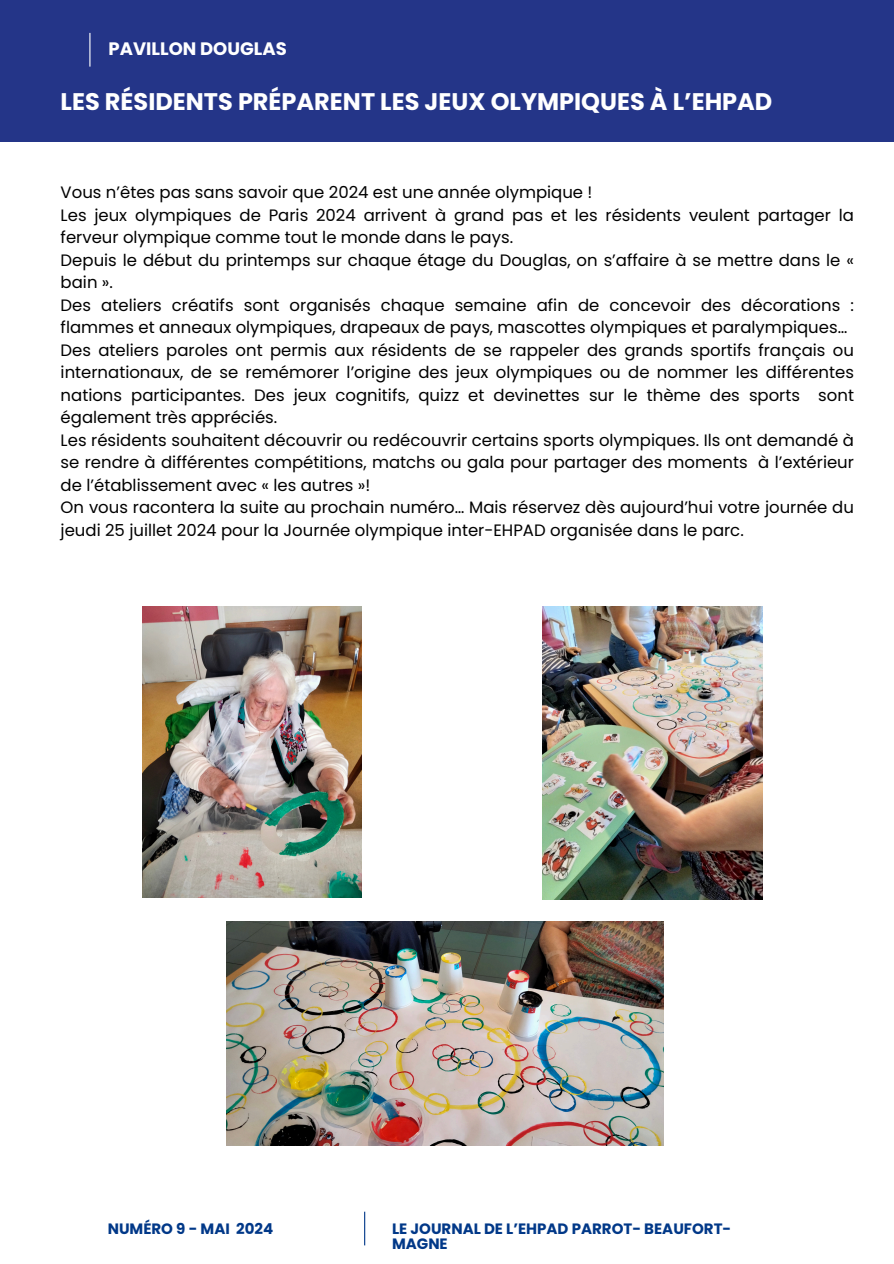
<style>
.page{position:relative;width:894px;height:1264px;background:#fff}
.page>*{position:absolute;margin:0;border:0;box-sizing:border-box;transform-origin:0 0}
.t1{font:700 24px "Poppins";color:#fff}
.t2{font:700 18px "Poppins";color:#fff}
.t3{font:16.5px/22.5px "Poppins";color:#000}
.t4{font:700 15px/14.7px "Poppins";color:#013888}
</style>
<div class="page">
<div style="left:0;top:0;width:893px;height:141px;background:#243588"></div>
<hr style="left:89px;top:33px;width:1px;height:34px;background:#fff">
<img style="left:142px;top:606px;width:219px;height:291px">
<img style="left:542px;top:606px;width:220px;height:293px">
<img style="left:226px;top:921px;width:436px;height:224px">
<hr style="left:364px;top:1211px;width:1px;height:34px;background:#013888">
<h2 class="t2" style="left:108px;top:36px;width:180px">PAVILLON DOUGLAS</h2>
<p class="t1" style="left:61px;top:85px;width:713px">LES RÉSIDENTS PRÉPARENT LES JEUX OLYMPIQUES À L’EHPAD</p>
<p class="t3" style="left:61px;top:181px;width:794px">Vous n’êtes pas sans savoir que 2024 est une année olympique !<br>Les jeux olympiques de Paris 2024 arrivent à grand pas et les résidents veulent partager la ferveur olympique comme tout le monde dans le pays.<br>Depuis le début du printemps sur chaque étage du Douglas, on s’affaire à se mettre dans le « bain ».<br>Des ateliers créatifs sont organisés chaque semaine afin de concevoir des décorations : flammes et anneaux olympiques, drapeaux de pays, mascottes olympiques et paralympiques… Des ateliers paroles ont permis aux résidents de se rappeler des grands sportifs français ou internationaux, de se remémorer l’origine des jeux olympiques ou de nommer les différentes nations participantes. Des jeux cognitifs, quizz et devinettes sur le thème des sports sont également très appréciés.<br>Les résidents souhaitent découvrir ou redécouvrir certains sports olympiques. Ils ont demandé à se rendre à différentes compétitions, matchs ou gala pour partager des moments à l’extérieur de l’établissement avec « les autres »!<br>On vous racontera la suite au prochain numéro… Mais réservez dès aujourd’hui votre journée du jeudi 25 juillet 2024 pour la Journée olympique inter-EHPAD organisée dans le parc.</p>
<p class="t4" style="left:108px;top:1221px;width:167px">NUMÉRO 9 - MAI 2024</p>
<p class="t4" style="left:392px;top:1221px;width:340px">LE JOURNAL DE L’EHPAD PARROT- BEAUFORT-<br>MAGNE</p>
</div>
